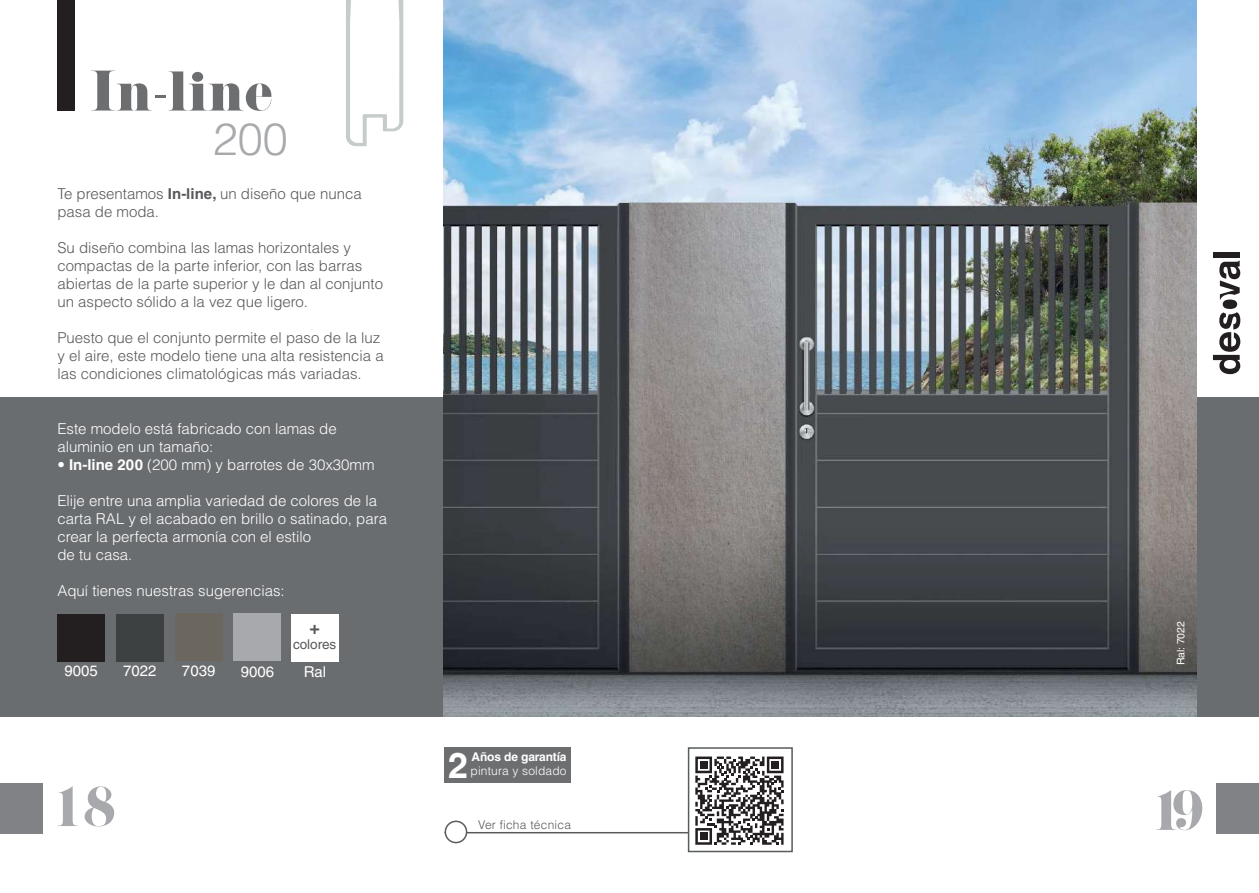
<style>
.page{position:relative;width:1259px;height:893px;background:#fff}
.page>*{position:absolute;margin:0;border:0;box-sizing:border-box;transform-origin:0 0}
.t1{font:54px "Pistilli";color:#a7a9ac}
.t2{font:51px "Pistilli";color:#6d6e70}
.t3{font:300 45px "Helvetica LT Std";color:#a7a9ac}
.t4{font:700 36px "Helvetica LT";color:#fff}
.t5{font:700 18px "Helvetica LT Std";color:#58595b}
.t6{font:300 15px/18px "Helvetica LT Std";color:#58595b}
.t7{font:300 15px/18px "Helvetica LT Std";color:#fff}
.t8{font:15px "Helvetica LT Std";color:#fff}
.t9{font:13.5px "Helvetica LT Std";color:#58595b}
.t10{font:300 12px "Helvetica LT Std";letter-spacing:.015em;color:#fff}
.t11{font:300 12px "Helvetica LT Std";letter-spacing:.02em;color:#58595b}
.t12{font:700 12px "Helvetica LT Std";letter-spacing:-.01em;color:#fff}
.t13{font:10.5px "Helvetica LT Std";color:#fff}
.s1{font-weight:700}
</style>
<div class="page">
<div style="left:0;top:783px;width:43px;height:50px;background:#808285"></div>
<div style="left:1216px;top:783px;width:43px;height:50px;background:#808285"></div>
<div style="left:0;top:397px;width:1259px;height:319px;background:#6a6d70"></div>
<img style="left:443px;top:0;width:753px;height:716px">
<div style="left:57px;top:0;width:17px;height:111px;background:#231f20"></div>
<div style="left:444px;top:747px;width:127px;height:36px;background:#6d6e70"></div>
<hr style="left:444px;top:832px;width:251px;height:1px;background:#585c5c">
<div style="left:445px;top:821px;width:21px;height:22px;background:#fff;border-radius:50%"></div>
<div style="left:444px;top:821px;width:23px;height:22px;border:2px solid #585c5c;border-radius:50%"></div>
<div style="left:688px;top:748px;width:104px;height:103px;background:#fff"></div>
<div style="left:688px;top:747px;width:105px;height:105px;border:2px solid #585c5c"></div>
<div style="left:1213px;top:252px;width:26px;height:5px;background:#231f20"></div>
<svg style="left:1213px;top:261px;width:27px;height:113px"></svg>
<svg style="left:346px;top:0;width:57px;height:146px"></svg>
<div style="left:175px;top:614px;width:47px;height:47px;background:#6b665e"></div>
<div style="left:116px;top:614px;width:47px;height:48px;background:#3e4141"></div>
<div style="left:57px;top:614px;width:48px;height:48px;background:#231f20"></div>
<div style="left:233px;top:614px;width:48px;height:47px;background:#a8a9ac"></div>
<div style="left:291px;top:614px;width:47px;height:48px;background:#fff"></div>
<svg style="left:695px;top:756px;width:88px;height:89px"></svg>
<div style="left:700px;top:761px;width:7px;height:7px;background:#231f20"></div>
<div style="left:771px;top:761px;width:8px;height:7px;background:#231f20"></div>
<div style="left:700px;top:833px;width:7px;height:7px;background:#231f20"></div>
<h2 class="t2" style="left:90px;top:63px;width:184px">In-line</h2>
<h3 class="t3" style="left:213px;top:123px;width:77px">200</h3>
<p class="t6" style="left:57px;top:186px;width:306px">Te presentamos <span class="s1">In-line,</span> un diseño que nunca pasa de moda.</p>
<p class="t6" style="left:57px;top:240px;width:327px">Su diseño combina las lamas horizontales y compactas de la parte inferior, con las barras abiertas de la parte superior y le dan al conjunto un aspecto sólido a la vez que ligero.</p>
<p class="t6" style="left:57px;top:330px;width:328px">Puesto que el conjunto permite el paso de la luz y el aire, este modelo tiene una alta resistencia a las condiciones climatológicas más variadas.</p>
<p class="t7" style="left:57px;top:422px;width:281px">Este modelo está fabricado con lamas de aluminio en un tamaño:</p>
<p class="t7" style="left:57px;top:458px;width:319px">• <span class="s1">In-line 200</span> (200 mm) y barrotes de 30x30mm</p>
<p class="t7" style="left:57px;top:494px;width:331px">Elije entre una amplia variedad de colores de la carta RAL y el acabado en brillo o satinado, para crear la perfecta armonía con el estilo<br>de tu casa.</p>
<p class="t7" style="left:57px;top:584px;width:229px">Aquí tienes nuestras sugerencias:</p>
<p class="t5" style="left:309px;top:621px;width:12px">+</p>
<p class="t9" style="left:293px;top:639px;width:45px">colores</p>
<p class="t8" style="left:64px;top:665px;width:35px">9005</p>
<p class="t8" style="left:123px;top:665px;width:35px">7022</p>
<p class="t8" style="left:182px;top:665px;width:35px">7039</p>
<p class="t8" style="left:241px;top:666px;width:35px">9006</p>
<p class="t8" style="left:304px;top:666px;width:24px">Ral</p>
<h3 class="t4" style="left:448px;top:743px;width:22px">2</h3>
<p class="t12" style="left:471px;top:752px;width:96px">Años de garantía</p>
<p class="t10" style="left:470px;top:766px;width:98px">pintura y soldado</p>
<p class="t13" style="left:1177px;top:665px;width:46px;rotate:-90deg">Ral: 7022</p>
<h1 class="t1" style="left:51px;top:776px;width:68px">18</h1>
<h1 class="t1" style="left:1149px;top:780px;width:57px">19</h1>
<p class="t11" style="left:478px;top:821px;width:94px">Ver ficha técnica</p>
</div>
